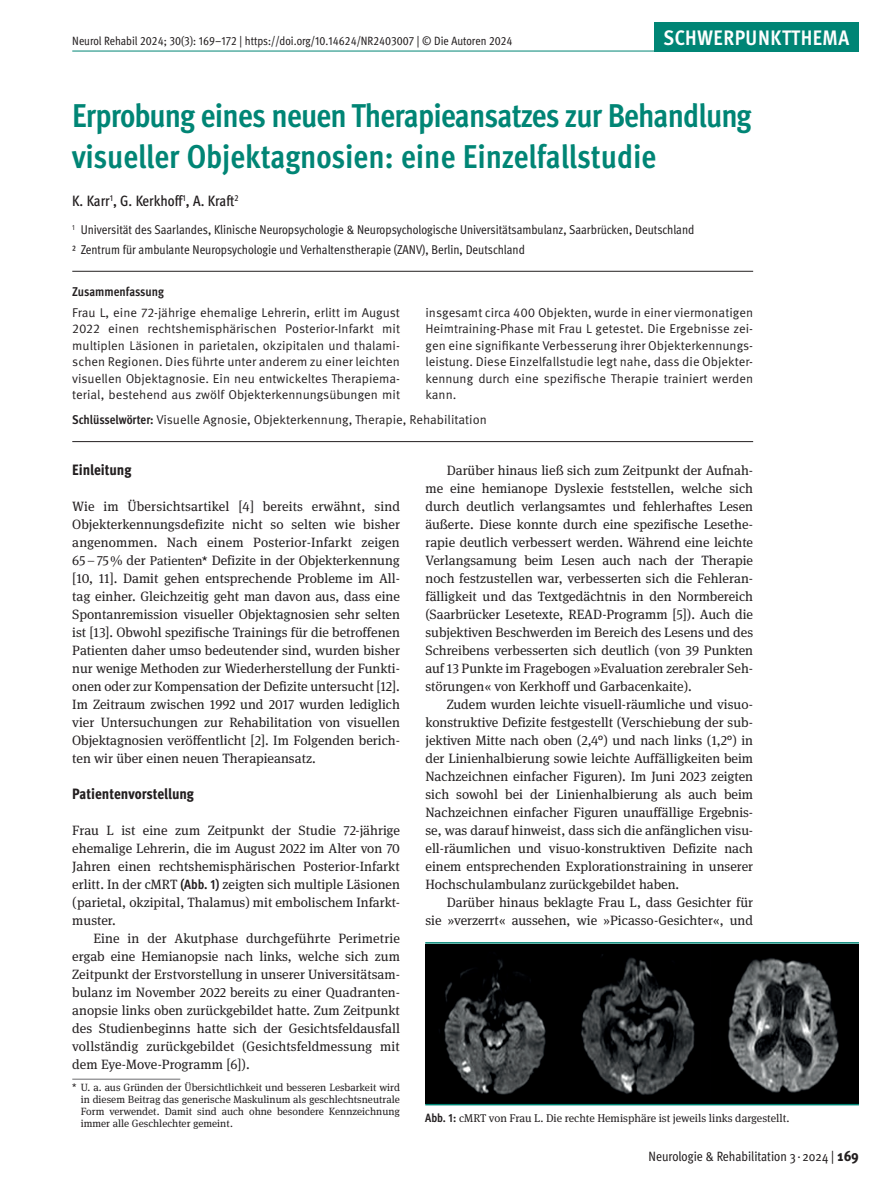
<style>
.page{position:relative;width:893px;height:1191px;background:#fff}
.page>*{position:absolute;margin:0;border:0;box-sizing:border-box;transform-origin:0 0}
.t1{font:700 33px/40.3px "Meta Cond OT";letter-spacing:-.025em;color:#008575}
.t2{font:700 21px "Meta Cond OT";letter-spacing:.03em;color:#fff}
.t3{font:800 15px "Meta Cond OT";color:#231f20}
.t4{font:500 15px "Meta Cond OT";color:#231f20}
.t5{font:13.5px/18px "Meta Serif Pro";color:#231f20;text-align:justify}
.t6{font:13.5px "Meta Cond OT";color:#231f20}
.t7{font:12.75px/16.5px "Meta Pro Norm";color:#231f20;text-align:justify}
.t8{font:12.75px/19.6px "Meta Cond OT";color:#231f20}
.t9{font:700 condensed 12.75px "Meta Pro";letter-spacing:-.005em;color:#231f20}
.t10{font:12px "Meta Cond OT";color:#231f20}
.t11{font:11.25px "Meta Serif Pro";color:#231f20}
.t12{font:10.5px/12px "Meta Serif Pro";color:#231f20;text-align:justify}
.s1{font-family:"Meta Cond OT";font-weight:700}
.s2{font-size:12.75px}
.s3{font-family:"Meta Cond OT";font-size:11.25px}
.s4{font-family:"Meta Cond OT";font-weight:700;font-size:12px}
.s5{font-weight:800;font-size:15px}
</style>
<div class="page">
<hr style="left:72px;top:271px;width:681px;height:1px;background:#231f20">
<hr style="left:72px;top:441px;width:681px;height:1px;background:#231f20">
<hr style="left:72px;top:1078px;width:108px;height:1px;background:#6c6d70">
<img style="left:425px;top:944px;width:434px;height:159px">
<hr style="left:425px;top:1104px;width:434px;height:1px;background:#008575">
<hr style="left:425px;top:942px;width:434px;height:1px;background:#008575">
<div style="left:655px;top:22px;width:204px;height:29px;background:#008575"></div>
<hr style="left:72px;top:51px;width:744px;height:1px;background:#008575">
<p class="t10" style="left:72px;top:34px;width:442px">Neurol Rehabil 2024; 30(3): 169–172 | https://doi.org/10.14624/NR2403007 | © Die Autoren 2024</p>
<h2 class="t2" style="left:663px;top:24px;width:187px">SCHWERPUNKTTHEMA</h2>
<h1 class="t1" style="left:72px;top:96px;width:681px">Erprobung eines neuen Therapieansatzes zur Behandlung visueller Objektagnosien: eine Einzelfallstudie</h1>
<p class="t4" style="left:72px;top:192px;width:168px">K. Karr<sup>1</sup>, G. Kerkhoff<sup>1</sup>, A. Kraft<sup>2</sup></p>
<p class="t8" style="left:72px;top:220px;width:624px"><sup>1</sup> Universität des Saarlandes, Klinische Neuropsychologie &amp; Neuropsychologische Universitätsambulanz, Saarbrücken, Deutschland<br>2 Zentrum für ambulante Neuropsychologie und Verhaltenstherapie (ZANV), Berlin, Deutschland</p>
<p class="t9" style="left:72px;top:282px;width:93px">Zusammenfassung</p>
<p class="t7" style="left:72px;top:303px;width:329px">Frau L, eine 72-jährige ehemalige Lehrerin, erlitt im August 2022 einen rechtshemisphärischen Posterior-Infarkt mit multiplen Läsionen in parietalen, okzipitalen und thalami&shy;schen Regionen. Dies führte unter anderem zu einer leichten visuellen Objektagnosie. Ein neu entwickeltes Therapiema&shy;terial, bestehend aus zwölf Objekterkennungsübungen mit</p>
<p class="t7" style="left:425px;top:303px;width:329px">insgesamt circa 400 Objekten, wurde in einer viermonatigen Heimtraining-Phase mit Frau L getestet. Die Ergebnisse zei&shy;gen eine signifikante Verbesserung ihrer Objekterkennungs&shy;leistung. Diese Einzelfallstudie legt nahe, dass die Objekter&shy;kennung durch eine spezifische Therapie trainiert werden kann.</p>
<p class="t7" style="left:72px;top:411px;width:416px"><span class="s1">Schlüsselwörter:</span> Visuelle Agnosie, Objekterkennung, Therapie, Rehabilitation</p>
<p class="t3" style="left:72px;top:460px;width:61px">Einleitung</p>
<p class="t5" style="left:72px;top:496px;width:329px">Wie im Übersichtsartikel [4] bereits erwähnt, sind Objekterkennungsdefizite nicht so selten wie bisher angenommen. Nach einem Posterior-Infarkt zeigen 65–75% der <span class="s2">Patienten*</span> Defizite in der Objekterkennung [10, 11]. Damit gehen entsprechende Probleme im All&shy;tag einher. Gleichzeitig geht man davon aus, dass eine Spontanremission visueller Objektagnosien sehr selten ist [13]. Obwohl spezifische Trainings für die betroffenen Patienten daher umso bedeutender sind, wurden bisher nur wenige Methoden zur Wiederherstellung der Funkti&shy;onen oder zur Kompensation der Defizite untersucht [12].<br>Im Zeitraum zwischen 1992 und 2017 wurden lediglich vier Untersuchungen zur Rehabilitation von visuellen Objektagnosien veröffentlicht [2]. Im Folgenden berich&shy;ten wir über einen neuen Therapieansatz.</p>
<p class="t3" style="left:72px;top:784px;width:123px">Patientenvorstellung</p>
<p class="t5" style="left:72px;top:820px;width:329px">Frau L ist eine zum Zeitpunkt der Studie 72-jährige ehemalige Lehrerin, die im August 2022 im Alter von 70<br>Jahren einen rechtshemisphärischen Posterior-Infarkt erlitt. In der cMRT <span class="s1">(Abb. 1)</span> zeigten sich multiple Läsionen (parietal, okzipital, Thalamus) mit embolischem Infarkt&shy;muster.</p>
<p class="t5" style="left:72px;top:928px;width:329px;text-indent:21px">Eine in der Akutphase durchgeführte Perimetrie ergab eine Hemianopsie nach links, welche sich zum Zeitpunkt der Erstvorstellung in unserer Universitätsam&shy;bulanz im November 2022 bereits zu einer Quadranten&shy;anopsie links oben zurückgebildet hatte. Zum Zeitpunkt des Studienbeginns hatte sich der Gesichtsfeldausfall vollständig zurückgebildet (Gesichtsfeldmessung mit dem Eye-Move-Programm [6]).</p>
<p class="t12" style="left:81px;top:1081px;width:321px;text-indent:-9px"><span class="s3">*</span> U. a. aus Gründen der Übersichtlichkeit und besseren Lesbarkeit wird in diesem Beitrag das generische Maskulinum als geschlechtsneutrale Form verwendet. Damit sind auch ohne besondere Kennzeichnung immer alle Geschlechter gemeint.</p>
<p class="t5" style="left:425px;top:460px;width:329px;text-indent:21px">Darüber hinaus ließ sich zum Zeitpunkt der Aufnah&shy;me eine hemianope Dyslexie feststellen, welche sich durch deutlich verlangsamtes und fehlerhaftes Lesen äußerte. Diese konnte durch eine spezifische Lesethe&shy;rapie deutlich verbessert werden. Während eine leichte Verlangsamung beim Lesen auch nach der Therapie noch festzustellen war, verbesserten sich die Fehleran&shy;fälligkeit und das Textgedächtnis in den Normbereich (Saarbrücker Lesetexte, READ-Programm [5]). Auch die subjektiven Beschwerden im Bereich des Lesens und des Schreibens verbesserten sich deutlich (von 39 Punkten auf 13 Punkte im Fragebogen »Evaluation zerebraler Seh&shy;störungen« von Kerkhoff und Garbacenkaite).</p>
<p class="t5" style="left:425px;top:694px;width:329px;text-indent:21px">Zudem wurden leichte visuell-räumliche und visuo&shy;konstruktive Defizite festgestellt (Verschiebung der sub&shy;jektiven Mitte nach oben (2,4°) und nach links (1,2°) in der Linienhalbierung sowie leichte Auffälligkeiten beim Nachzeichnen einfacher Figuren). Im Juni 2023 zeigten sich sowohl bei der Linienhalbierung als auch beim Nachzeichnen einfacher Figuren unauffällige Ergebnis&shy;se, was darauf hinweist, dass sich die anfänglichen visu&shy;ell-räumlichen und visuo-konstruktiven Defizite nach einem entsprechenden Explorationstraining in unserer Hochschulambulanz zurückgebildet haben.</p>
<p class="t5" style="left:425px;top:892px;width:329px;text-align:right">Darüber hinaus beklagte Frau L, dass Gesichter für<br>sie »verzerrt« aussehen, wie »Picasso-Gesichter«, und</p>
<p class="t11" style="left:425px;top:1110px;width:366px"><span class="s4">Abb. 1:</span> cMRT von Frau L. Die rechte Hemisphäre ist jeweils links dargestellt.</p>
<p class="t6" style="left:648px;top:1148px;width:212px">Neurologie &amp; Rehabilitation 3 · 2024 | <span class="s5">169</span></p>
</div>
